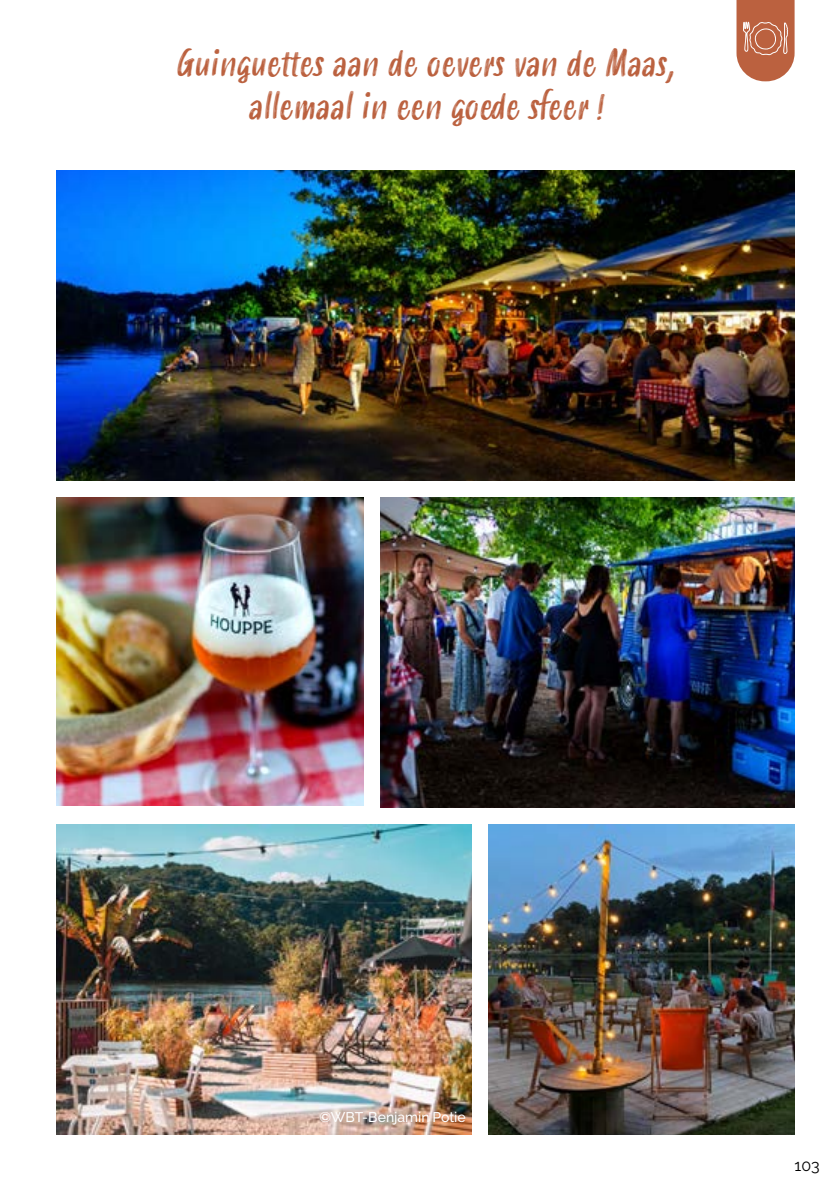
<style>
.page{position:relative;width:840px;height:1191px;background:#fff}
.page>*{position:absolute;margin:0;border:0;box-sizing:border-box;transform-origin:0 0}
.t1{font:italic 36px/43.2px "Smoothy";color:#bb613f;text-align:center}
.t2{font:16px "Raleway";color:#000}
.t3{font:500 14px "Raleway";letter-spacing:-.005em;color:#fff}
</style>
<div class="page">
<img style="left:57px;top:170px;width:737px;height:310px">
<img style="left:57px;top:497px;width:306px;height:308px">
<img style="left:380px;top:497px;width:414px;height:310px">
<img style="left:488px;top:824px;width:306px;height:310px">
<img style="left:57px;top:824px;width:414px;height:310px">
<svg style="left:736px;top:0;width:58px;height:81px;background:#c4775a"></svg>
<p class="t1" style="left:175px;top:43px;width:502px">Guinguettes aan de oevers van de Maas, allemaal in een goede sfeer !</p>
<p class="t3" style="left:319px;top:1109px;width:147px">©WBT-Benjamin Potie</p>
<p class="t2" style="left:794px;top:1156px;width:27px">103</p>
</div>
